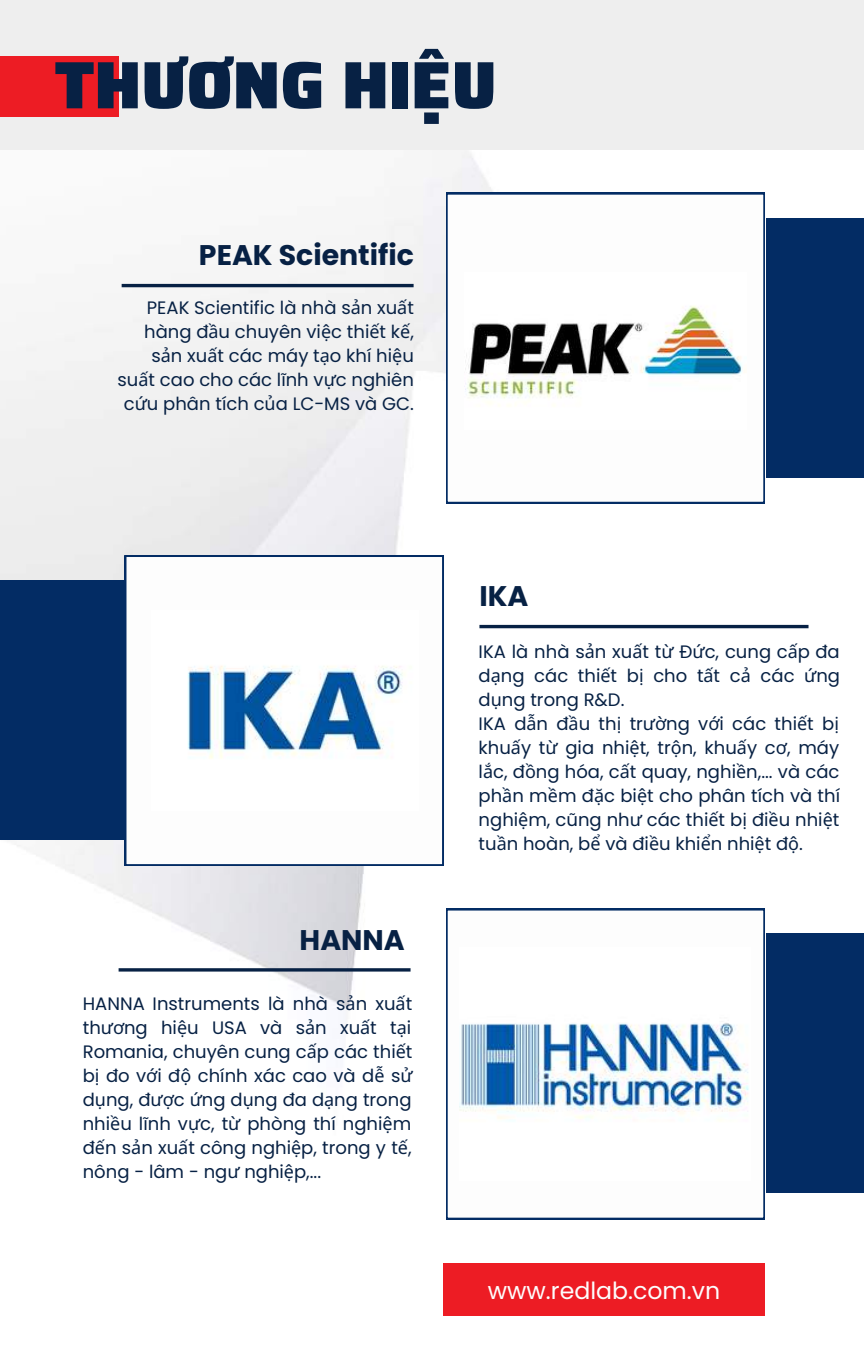
<style>
.page{position:relative;width:864px;height:1350px;background:#fff}
.page>*{position:absolute;margin:0;border:0;box-sizing:border-box;transform-origin:0 0}
.t1{font:900 67.05px "Saira";color:#072144}
.t2{font:700 28.35px "Poppins";color:#072144}
.t3{font:23.62px "Poppins";color:#fdfdfd}
.t4{font:18px/24.1px "Poppins";color:#072144;text-align:right}
.s1{font-family:"Noto Sans"}
</style>
<div class="page">
<img style="left:0;top:149px;width:864px;height:1167px">
<div style="left:0;top:0;width:864px;height:149px;background:#eee"></div>
<div style="left:0;top:56px;width:119px;height:61px;background:#ed1c24"></div>
<div style="left:444px;top:1264px;width:321px;height:52px;background:#ed1c24"></div>
<hr style="left:122px;top:284px;width:292px;height:3px;background:#072144">
<div style="left:664px;top:218px;width:200px;height:259px;background:#032c64"></div>
<svg style="left:446px;top:193px;width:319px;height:310px"></svg>
<img style="left:465px;top:273px;width:282px;height:157px">
<div style="left:0;top:581px;width:254px;height:259px;background:#032c64"></div>
<svg style="left:125px;top:555px;width:319px;height:311px"></svg>
<hr style="left:479px;top:625px;width:330px;height:3px;background:#072144">
<img style="left:151px;top:610px;width:267px;height:201px">
<div style="left:664px;top:934px;width:200px;height:259px;background:#032c64"></div>
<svg style="left:446px;top:909px;width:319px;height:310px"></svg>
<svg style="left:119px;top:968px;width:292px;height:4px"></svg>
<img style="left:459px;top:948px;width:292px;height:232px">
<h1 class="t1" style="left:55px;top:32px;width:444px">THƯƠNG HIỆU</h1>
<h2 class="t2" style="left:199px;top:236px;width:216px">PEAK Scientific</h2>
<p class="t4" style="left:118px;top:295px;width:298px">PEAK Scientific là nhà s<span class="s1">ả</span>n xu<span class="s1">ấ</span>t hàng đ<span class="s1">ầ</span>u chuyên vi<span class="s1">ệ</span>c thi<span class="s1">ế</span>t k<span class="s1">ế</span>, s<span class="s1">ả</span>n xu<span class="s1">ấ</span>t các máy t<span class="s1">ạ</span>o khí hi<span class="s1">ệ</span>u su<span class="s1">ấ</span>t cao cho các lĩnh v<span class="s1">ự</span>c nghiên c<span class="s1">ứ</span>u phân tích c<span class="s1">ủ</span>a LC-MS và GC.</p>
<h2 class="t2" style="left:300px;top:920px;width:107px">HANNA</h2>
<p class="t4" style="left:83px;top:991px;width:331px;text-align:justify">HANNA Instruments là nhà s<span class="s1">ả</span>n xu<span class="s1">ấ</span>t th<span class="s1">ươ</span>ng hi<span class="s1">ệ</span>u USA và s<span class="s1">ả</span>n xu<span class="s1">ấ</span>t t<span class="s1">ạ</span>i Romania, chuyên cung c<span class="s1">ấ</span>p các thi<span class="s1">ế</span>t b<span class="s1">ị</span> đo v<span class="s1">ớ</span>i đ<span class="s1">ộ</span> chính xác cao và d<span class="s1">ễ</span> s<span class="s1">ử </span>d<span class="s1">ụ</span>ng, đ<span class="s1">ượ</span>c <span class="s1">ứ</span>ng d<span class="s1">ụ</span>ng đa d<span class="s1">ạ</span>ng trong nhi<span class="s1">ề</span>u lĩnh v<span class="s1">ự</span>c, t<span class="s1">ừ</span> phòng thí nghi<span class="s1">ệ</span>m đ<span class="s1">ế</span>n s<span class="s1">ả</span>n xu<span class="s1">ấ</span>t công nghi<span class="s1">ệ</span>p, trong y t<span class="s1">ế</span>, nông - lâm - ng<span class="s1">ư</span> nghi<span class="s1">ệ</span>p,...</p>
<h2 class="t2" style="left:479px;top:577px;width:51px">IKA</h2>
<p class="t4" style="left:479px;top:639px;width:363px;text-align:left">IKA là nhà s<span class="s1">ả</span>n xu<span class="s1">ấ</span>t t<span class="s1">ừ</span> Đ<span class="s1">ứ</span>c, cung c<span class="s1">ấ</span>p đa d<span class="s1">ạ</span>ng các thi<span class="s1">ế</span>t b<span class="s1">ị</span> cho t<span class="s1">ấ</span>t c<span class="s1">ả</span> các <span class="s1">ứ</span>ng d<span class="s1">ụ</span>ng trong R&amp;D.<br>IKA d<span class="s1">ẫ</span>n đ<span class="s1">ầ</span>u th<span class="s1">ị</span> tr<span class="s1">ườ</span>ng v<span class="s1">ớ</span>i các thi<span class="s1">ế</span>t b<span class="s1">ị </span>khu<span class="s1">ấ</span>y t<span class="s1">ừ</span> gia nhi<span class="s1">ệ</span>t, tr<span class="s1">ộ</span>n, khu<span class="s1">ấ</span>y c<span class="s1">ơ</span>, máy l<span class="s1">ắ</span>c, đ<span class="s1">ồ</span>ng hóa, c<span class="s1">ấ</span>t quay, nghi<span class="s1">ề</span>n,... và các ph<span class="s1">ầ</span>n m<span class="s1">ề</span>m đ<span class="s1">ặ</span>c bi<span class="s1">ệ</span>t cho phân tích và thí nghi<span class="s1">ệ</span>m, cũng nh<span class="s1">ư</span> các thi<span class="s1">ế</span>t b<span class="s1">ị</span> đi<span class="s1">ề</span>u nhi<span class="s1">ệ</span>t tu<span class="s1">ầ</span>n hoàn, b<span class="s1">ể</span> và đi<span class="s1">ề</span>u khi<span class="s1">ể</span>n nhi<span class="s1">ệ</span>t đ<span class="s1">ộ</span>.</p>
<h3 class="t3" style="left:488px;top:1274px;width:234px">www.redlab.com.vn</h3>
</div>
